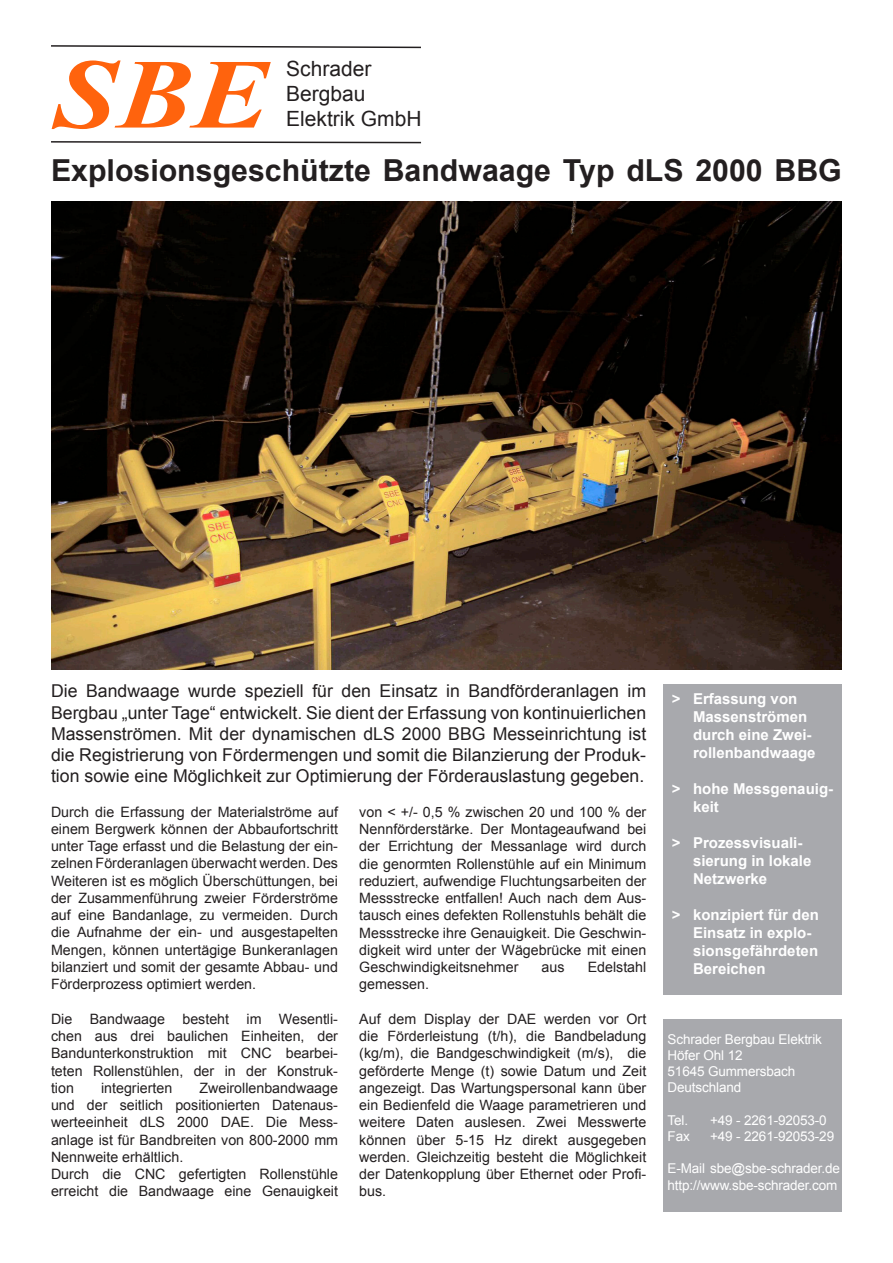
<style>
.page{position:relative;width:893px;height:1263px;background:#fff}
.page>*{position:absolute;margin:0;border:0;box-sizing:border-box;transform-origin:0 0}
.t1{font:italic 700 99px "Times New Roman";color:#ff630d;scale:1.15 1}
.t2{font:700 30.3px "Arial";color:#231f20}
.t3{font:21px/25.2px "Arial";color:#231f20}
.t4{font:17.7px/21.3px "Arial";color:#231f20;text-align:justify}
.t5{font:700 15px/18px "Arial";color:#fff}
.t6{font:14.25px/17.2px "Arial";color:#231f20;text-align:justify}
.t7{font:13.5px/16.2px "Arial";letter-spacing:-.01em;color:#fff}
</style>
<div class="page">
<div style="left:663px;top:684px;width:179px;height:311px;background:#a8a9ad"></div>
<img style="left:51px;top:201px;width:791px;height:468px">
<div style="left:663px;top:1019px;width:179px;height:193px;background:#a8a9ad"></div>
<svg style="left:51px;top:141px;width:371px;height:3px"></svg>
<svg style="left:51px;top:45px;width:370px;height:4px"></svg>
<h1 class="t1" style="left:54px;top:25px;width:189px">SBE</h1>
<h3 class="t3" style="left:286px;top:56px;width:137px">Schrader<br>Bergbau<br>Elektrik GmbH</h3>
<h2 class="t2" style="left:51px;top:150px;width:792px">Explosionsgeschützte Bandwaage Typ dLS 2000 BBG</h2>
<p class="t4" style="left:51px;top:681px;width:597px">Die Bandwaage wurde speziell für den Einsatz in Bandförderanlagen im Bergbau „unter Tage“ entwickelt. Sie dient der Erfassung von kontinuierlichen Massenströmen. Mit der dynamischen dLS 2000 BBG Messeinrichtung ist die Registrierung von Fördermengen und somit die Bilanzierung der Produk&shy;tion sowie eine Möglichkeit zur Optimierung der Förderauslastung gegeben.</p>
<p class="t6" style="left:51px;top:803px;width:289px">Durch die Erfassung der Materialströme auf einem Bergwerk können der Abbaufortschritt unter Tage erfasst und die Belastung der ein&shy;zelnen Förderanlagen überwacht werden. Des Weiteren ist es möglich Überschüttungen, bei der Zusammenführung zweier Förderströme auf eine Bandanlage, zu vermeiden. Durch die Aufnahme der ein- und ausgestapelten Mengen, können untertägige Bunkeranlagen bilanziert und somit der gesamte Abbau- und Förderprozess optimiert werden.</p>
<p class="t6" style="left:51px;top:1010px;width:289px">Die Bandwaage besteht im Wesentli&shy;chen aus drei baulichen Einheiten, der Bandunterkonstruktion mit CNC bearbei&shy;teten Rollenstühlen, der in der Konstruk&shy;tion</p>
<p class="t6" style="left:359px;top:803px;width:289px">von &lt; +/- 0,5 % zwischen 20 und 100 % der Nennförderstärke. Der Montageaufwand bei der Errichtung der Messanlage wird durch die genormten Rollenstühle auf ein Minimum reduziert, aufwendige Fluchtungsarbeiten der Messstrecke entfallen! Auch nach dem Aus&shy;tausch eines defekten Rollenstuhls behält die Messstrecke ihre Genauigkeit. Die Geschwin&shy;digkeit wird unter der Wägebrücke mit einen Geschwindigkeitsnehmer</p>
<p class="t6" style="left:542px;top:959px;width:24px">aus</p>
<p class="t6" style="left:588px;top:959px;width:60px">Edelstahl</p>
<p class="t6" style="left:359px;top:976px;width:71px">gemessen.</p>
<p class="t6" style="left:359px;top:1010px;width:289px">Auf dem Display der DAE werden vor Ort die Förderleistung (t/h), die Bandbeladung (kg/m), die Bandgeschwindigkeit (m/s), die geförderte Menge (t) sowie Datum und Zeit angezeigt. Das Wartungspersonal kann über ein Bedienfeld die Waage parametrieren und weitere Daten auslesen. Zwei Messwerte können über 5-15 Hz direkt ausgegeben werden. Gleichzeitig besteht die Möglichkeit der Datenkopplung über Ethernet oder Profi&shy;bus.</p>
<p class="t6" style="left:51px;top:1079px;width:289px;text-align:left;text-indent:148px">Zweirollenbandwaage und der seitlich positionierten Datenaus&shy;werteeinheit dLS 2000 DAE. Die Mess&shy;anlage ist für Bandbreiten von 800-2000 mm Nennweite erhältlich.<br>Durch die CNC gefertigten Rollenstühle erreicht die Bandwaage eine Genauigkeit</p>
<p class="t6" style="left:101px;top:1079px;width:73px">integrierten</p>
<p class="t5" style="left:693px;top:690px;width:124px;text-indent:-21px">&gt; Erfassung von<br>Massenströmen durch eine Zwei&shy;rollenbandwaage</p>
<p class="t5" style="left:693px;top:780px;width:142px;text-indent:-21px">&gt; hohe Messgenauig&shy;keit</p>
<p class="t5" style="left:693px;top:834px;width:120px;text-indent:-21px">&gt; Prozessvisuali&shy;sierung in lokale<br>Netzwerke</p>
<p class="t5" style="left:693px;top:906px;width:127px;text-indent:-21px">&gt; konzipiert für den<br>Einsatz in explo&shy;sionsgefährdeten<br>Bereichen</p>
<p class="t7" style="left:668px;top:1031px;width:156px">Schrader Bergbau Elektrik<br>Höfer Ohl 12<br>51645 Gummersbach<br>Deutschland</p>
<p class="t7" style="left:668px;top:1112px;width:22px">Tel.</p>
<p class="t7" style="left:710px;top:1112px;width:118px">+49 - 2261-92053-0</p>
<p class="t7" style="left:668px;top:1128px;width:24px">Fax</p>
<p class="t7" style="left:710px;top:1128px;width:126px">+49 - 2261-92053-29</p>
<p class="t7" style="left:668px;top:1160px;width:174px">E-Mail sbe@sbe-schrader.de http://www.sbe-schrader.com</p>
</div>
